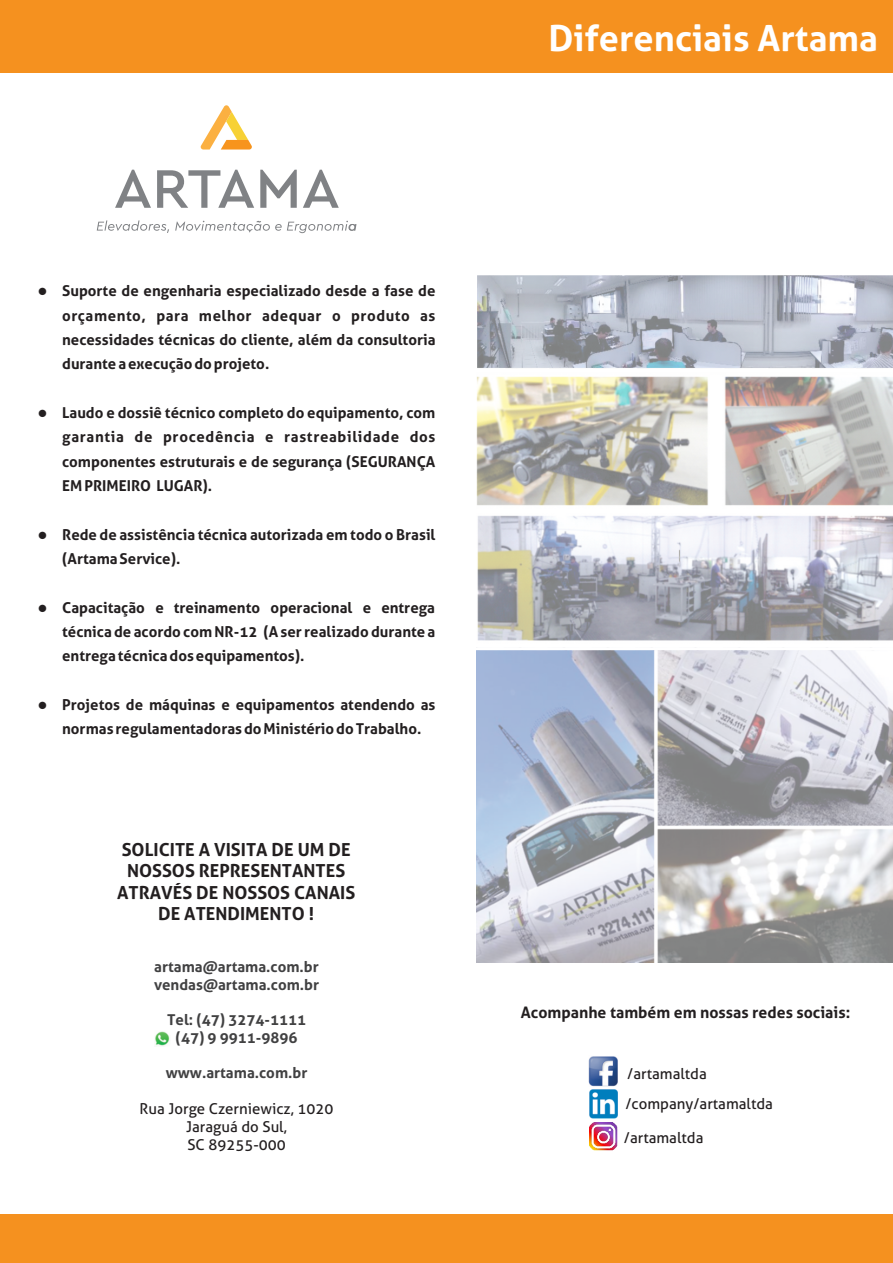
<style>
.page{position:relative;width:893px;height:1263px;background:#fff}
.page>*{position:absolute;margin:0;border:0;box-sizing:border-box;transform-origin:0 0}
.t1{font:700 36px "Aller";color:#fff}
.t2{font:700 18px/21.3px "Aller";color:#231f20;text-align:center}
.t3{font:700 15.9px "Aller";color:#231f20}
.t4{font:700 15px/24.3px "Aller";color:#231f20;text-align:justify}
.t5{font:15px/17.7px "Aller";color:#231f20;text-align:center}
.t6{font:700 15px/17.9px "Aller";color:#414142}
.t7{font:12.75px "Wingdings";color:#231f20}
</style>
<div class="page">
<div style="left:0;top:0;width:893px;height:73px;background:#f5911f"></div>
<div style="left:0;top:1214px;width:893px;height:49px;background:#f5911f"></div>
<svg style="left:201px;top:105px;width:51px;height:45px"></svg>
<svg style="left:115px;top:170px;width:36px;height:38px"></svg>
<svg style="left:157px;top:170px;width:97px;height:38px"></svg>
<svg style="left:260px;top:170px;width:37px;height:38px"></svg>
<svg style="left:303px;top:170px;width:36px;height:38px"></svg>
<svg style="left:97px;top:220px;width:72px;height:13px"></svg>
<svg style="left:175px;top:221px;width:181px;height:12px"></svg>
<img style="left:476px;top:276px;width:417px;height:686px">
<img style="left:588px;top:1056px;width:30px;height:30px">
<img style="left:589px;top:1089px;width:29px;height:29px">
<img style="left:155px;top:1031px;width:15px;height:15px">
<img style="left:590px;top:1122px;width:28px;height:28px">
<h1 class="t1" style="left:548px;top:25px;width:331px">Diferenciais Artama</h1>
<p class="t7" style="left:38px;top:287px;width:11px">●</p>
<p class="t7" style="left:38px;top:408px;width:11px">●</p>
<p class="t7" style="left:38px;top:530px;width:11px">●</p>
<p class="t7" style="left:38px;top:603px;width:11px">●</p>
<p class="t7" style="left:38px;top:700px;width:11px">●</p>
<p class="t4" style="left:62px;top:281px;width:375px">Suporte de engenharia especializado desde a fase de orçamento, para melhor adequar o produto as necessidades técnicas do cliente, além da consultoria durante a execução do projeto.</p>
<p class="t4" style="left:62px;top:402px;width:375px">Laudo e dossiê técnico completo do equipamento, com garantia de procedência e rastreabilidade dos componentes estruturais e de segurança (SEGURANÇA EM PRIMEIRO LUGAR).</p>
<p class="t4" style="left:62px;top:524px;width:375px">Rede de assistência técnica autorizada em todo o Brasil (Artama Service).</p>
<p class="t4" style="left:62px;top:597px;width:375px">Capacitação e treinamento operacional e entrega técnica de acordo com NR-12 (A ser realizado durante a entrega técnica dos equipamentos).</p>
<p class="t4" style="left:62px;top:694px;width:375px">Projetos de máquinas e equipamentos atendendo as normas regulamentadoras do Ministério do Trabalho.</p>
<p class="t2" style="left:117px;top:841px;width:240px">SOLICITE A VISITA DE UM DE<br>NOSSOS REPRESENTANTES<br>ATRAVÉS DE NOSSOS CANAIS<br>DE ATENDIMENTO !</p>
<p class="t6" style="left:154px;top:959px;width:167px">artama@artama.com.br vendas@artama.com.br</p>
<p class="t6" style="left:167px;top:1012px;width:141px;text-align:center">Tel: (47) 3274-1111 (47) 9 9911-9896</p>
<p class="t6" style="left:166px;top:1066px;width:143px">www.artama.com.br</p>
<p class="t5" style="left:140px;top:1101px;width:195px">Rua Jorge Czerniewicz, 1020<br>Jaraguá do Sul,<br>SC 89255-000</p>
<p class="t3" style="left:521px;top:1006px;width:331px">Acompanhe também em nossas redes sociais:</p>
<p class="t5" style="left:627px;top:1066px;width:81px">/artamaltda</p>
<p class="t5" style="left:625px;top:1096px;width:149px">/company/artamaltda</p>
<p class="t5" style="left:624px;top:1130px;width:81px">/artamaltda</p>
</div>
